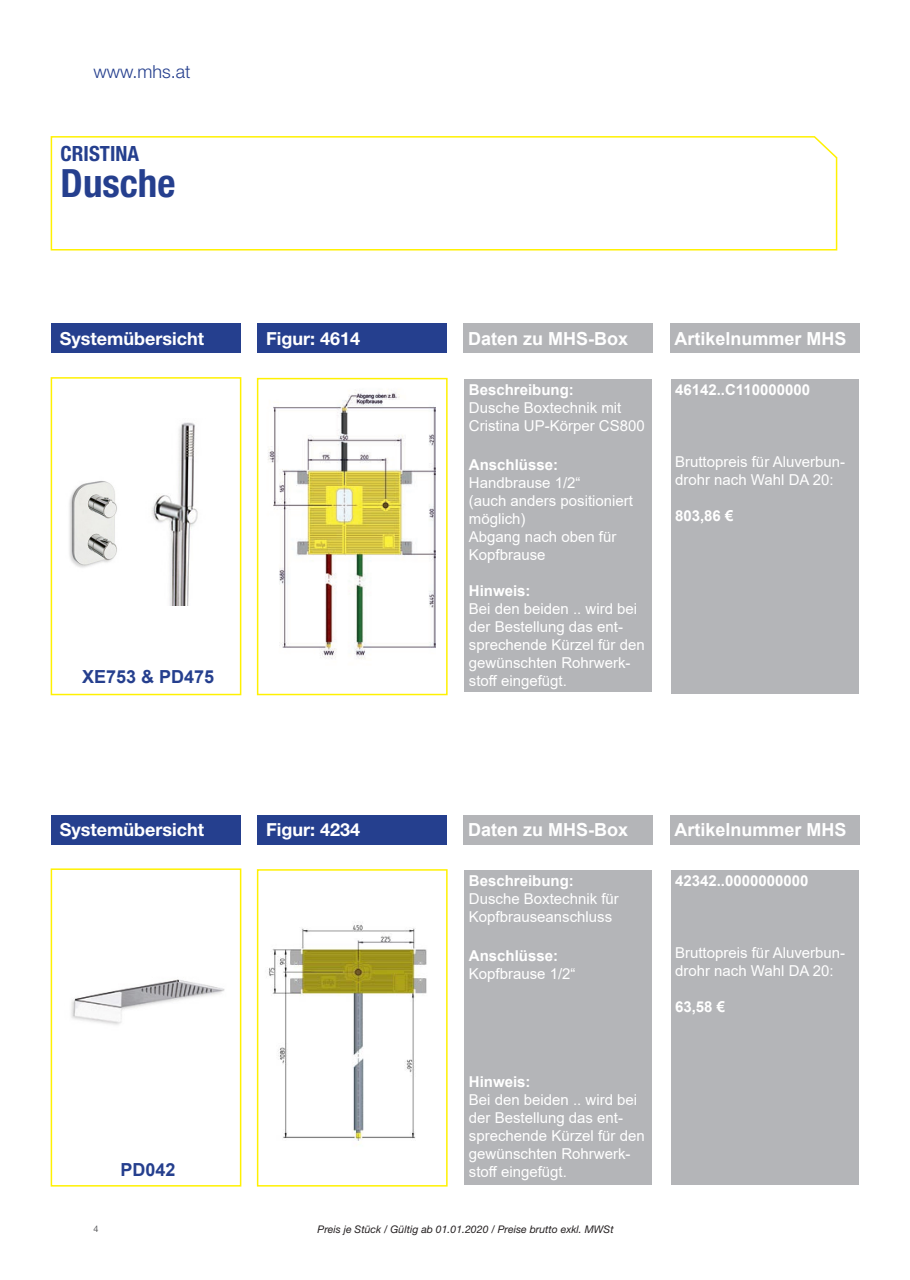
<style>
.page{position:relative;width:910px;height:1280px;background:#fff}
.page>*{position:absolute;margin:0;border:0;box-sizing:border-box;transform-origin:0 0}
.t1{font:700 condensed 39px "Helvetica Neue LT Pro";color:#253f8e}
.t2{font:700 condensed 21px "Helvetica Neue LT Pro";color:#253f8e}
.t3{font:700 18px "Arial";color:#fff}
.t4{font:700 18px "Helvetica Neue LT Pro";color:#fff}
.t5{font:700 18px "Arial";color:#253f8e}
.t6{font:300 18px "Helvetica Neue LT Pro";color:#253f8e}
.t7{font:15px/18px "Arial";color:#fff}
.t8{font:700 15px "Arial";color:#fff}
.t9{font:italic 10.5px "Helvetica Neue LT Pro";color:#231f20}
.t10{font:9px "Helvetica Neue LT Pro";color:#57585a}
</style>
<div class="page">
<svg style="left:50px;top:136px;width:788px;height:115px"></svg>
<div style="left:51px;top:323px;width:190px;height:30px;background:#253f8e"></div>
<div style="left:258px;top:323px;width:189px;height:30px;background:#253f8e"></div>
<img style="left:69px;top:481px;width:48px;height:87px">
<div style="left:51px;top:377px;width:190px;height:318px;border:2px solid #fff101"></div>
<img style="left:268px;top:392px;width:168px;height:267px">
<div style="left:257px;top:378px;width:191px;height:317px;border:2px solid #fff101"></div>
<div style="left:464px;top:323px;width:189px;height:30px;background:#b4b5b8"></div>
<div style="left:670px;top:323px;width:189px;height:30px;background:#b4b5b8"></div>
<div style="left:465px;top:379px;width:187px;height:313px;background:#b4b5b8"></div>
<div style="left:671px;top:379px;width:188px;height:315px;background:#b4b5b8"></div>
<div style="left:51px;top:815px;width:190px;height:29px;background:#253f8e"></div>
<div style="left:258px;top:815px;width:189px;height:29px;background:#253f8e"></div>
<img style="left:71px;top:979px;width:154px;height:46px">
<div style="left:51px;top:868px;width:190px;height:318px;border:2px solid #fff101"></div>
<img style="left:269px;top:922px;width:158px;height:223px">
<div style="left:257px;top:869px;width:191px;height:317px;border:2px solid #fff101"></div>
<div style="left:464px;top:815px;width:189px;height:29px;background:#b4b5b8"></div>
<div style="left:670px;top:815px;width:189px;height:29px;background:#b4b5b8"></div>
<div style="left:465px;top:871px;width:187px;height:314px;background:#b4b5b8"></div>
<div style="left:671px;top:871px;width:188px;height:314px;background:#b4b5b8"></div>
<img style="left:151px;top:422px;width:47px;height:184px">
<p class="t6" style="left:94px;top:60px;width:99px">www.mhs.at</p>
<p class="t2" style="left:61px;top:141px;width:80px">CRISTINA</p>
<p class="t1" style="left:61px;top:160px;width:116px">Dusche</p>
<p class="t4" style="left:60px;top:327px;width:146px">Systemübersicht</p>
<p class="t4" style="left:266px;top:327px;width:96px">Figur: 4614</p>
<p class="t3" style="left:468px;top:326px;width:162px">Daten zu MHS-Box</p>
<p class="t3" style="left:674px;top:326px;width:174px">Artikelnummer MHS</p>
<p class="t8" style="left:469px;top:379px;width:107px">Beschreibung:</p>
<p class="t7" style="left:469px;top:398px;width:177px">Dusche Boxtechnik mit<br>Cristina UP-Körper CS800</p>
<p class="t8" style="left:469px;top:454px;width:91px">Anschlüsse:</p>
<p class="t7" style="left:469px;top:474px;width:113px">Handbrause 1/2“</p>
<p class="t7" style="left:469px;top:492px;width:166px">(auch anders positioniert</p>
<p class="t7" style="left:469px;top:510px;width:58px">möglich)</p>
<p class="t7" style="left:469px;top:528px;width:149px">Abgang nach oben für<br>Kopfbrause</p>
<p class="t8" style="left:469px;top:580px;width:63px">Hinweis:</p>
<p class="t7" style="left:469px;top:600px;width:177px">Bei den beiden .. wird bei der Bestellung das ent&shy;sprechende Kürzel für den gewünschten Rohrwerk&shy;stoff eingefügt.</p>
<p class="t8" style="left:675px;top:379px;width:137px">46142..C110000000</p>
<p class="t7" style="left:675px;top:452px;width:172px">Bruttopreis für Aluverbun&shy;drohr nach Wahl DA 20:</p>
<p class="t8" style="left:675px;top:505px;width:60px">803,86 €</p>
<p class="t5" style="left:82px;top:664px;width:134px">XE753 &amp; PD475</p>
<p class="t4" style="left:60px;top:818px;width:146px">Systemübersicht</p>
<p class="t4" style="left:266px;top:818px;width:96px">Figur: 4234</p>
<p class="t3" style="left:468px;top:817px;width:162px">Daten zu MHS-Box</p>
<p class="t3" style="left:674px;top:817px;width:174px">Artikelnummer MHS</p>
<p class="t8" style="left:469px;top:870px;width:107px">Beschreibung:</p>
<p class="t7" style="left:469px;top:889px;width:152px">Dusche Boxtechnik für<br>Kopfbrauseanschluss</p>
<p class="t8" style="left:469px;top:945px;width:91px">Anschlüsse:</p>
<p class="t7" style="left:469px;top:965px;width:108px">Kopfbrause 1/2“</p>
<p class="t8" style="left:675px;top:870px;width:135px">42342..0000000000</p>
<p class="t7" style="left:675px;top:943px;width:172px">Bruttopreis für Aluverbun&shy;drohr nach Wahl DA 20:</p>
<p class="t8" style="left:675px;top:996px;width:52px">63,58 €</p>
<p class="t10" style="left:94px;top:1223px;width:7px">4</p>
<p class="t5" style="left:121px;top:1157px;width:57px">PD042</p>
<p class="t8" style="left:469px;top:1071px;width:63px">Hinweis:</p>
<p class="t7" style="left:469px;top:1091px;width:177px">Bei den beiden .. wird bei der Bestellung das ent&shy;sprechende Kürzel für den gewünschten Rohrwerk&shy;stoff eingefügt.</p>
<p class="t9" style="left:318px;top:1223px;width:298px">Preis je Stück / Gültig ab 01.01.2020 / Preise brutto exkl. MWSt</p>
</div>
